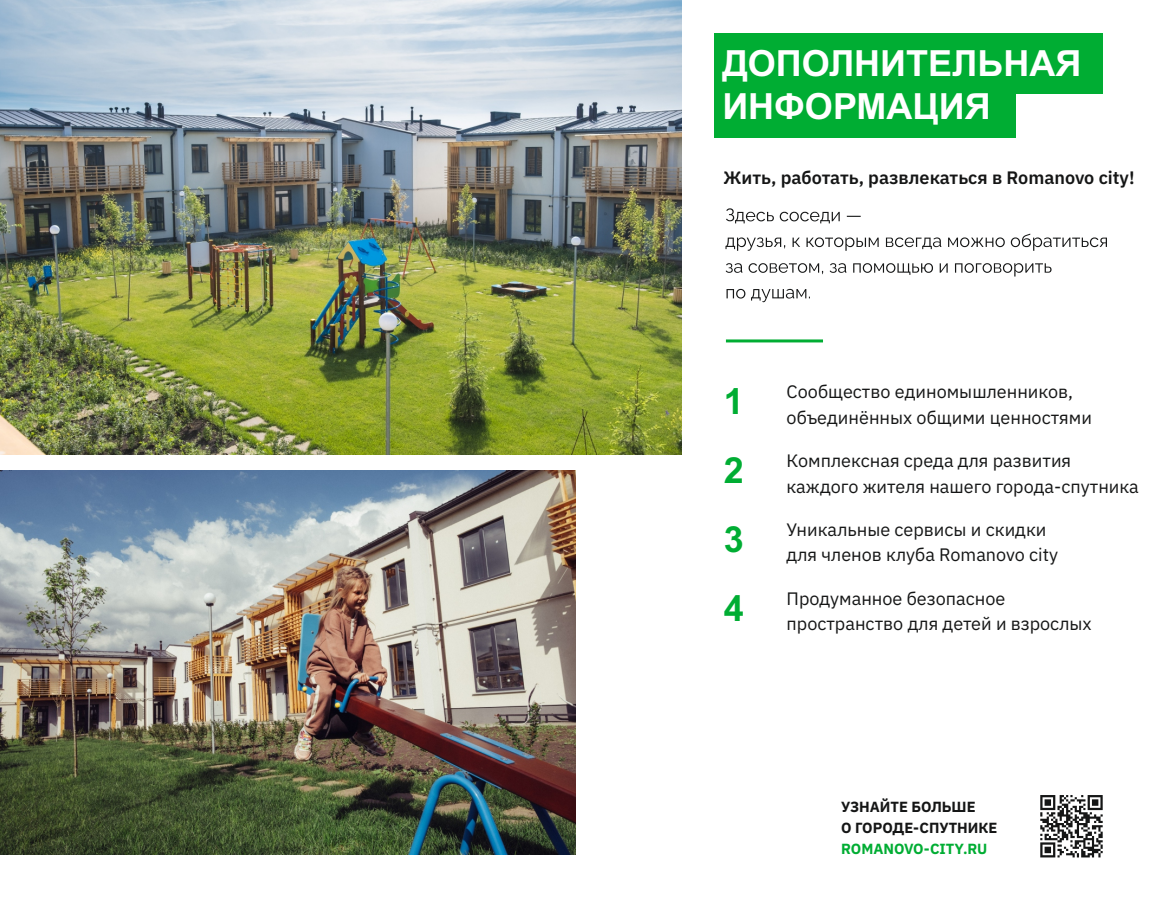
<style>
.page{position:relative;width:1169px;height:905px;background:#fff}
.page>*{position:absolute;margin:0;border:0;box-sizing:border-box;transform-origin:0 0}
.t1{font:700 36px/43.2px "Arial";color:#fff}
.t2{font:700 36px/69px "Arial";color:#00ad33;text-align:justify}
.t3{font:18px/25.7px "IBM Plex Sans";color:#151616}
.t4{font:600 18px "IBM Plex Sans";color:#151616}
.t5{font:700 14.7px/21px "IBM Plex Sans";color:#151616}
.t6{font:700 14.7px "IBM Plex Sans";color:#00ad33}
</style>
<div class="page">
<svg style="left:726px;top:208px;width:113px;height:15px"></svg>
<svg style="left:846px;top:216px;width:14px;height:1px"></svg>
<svg style="left:725px;top:237px;width:60px;height:14px"></svg>
<svg style="left:792px;top:237px;width:8px;height:10px"></svg>
<svg style="left:806px;top:237px;width:72px;height:14px"></svg>
<svg style="left:886px;top:237px;width:55px;height:12px"></svg>
<svg style="left:948px;top:237px;width:56px;height:10px"></svg>
<svg style="left:1010px;top:233px;width:97px;height:18px"></svg>
<svg style="left:725px;top:263px;width:17px;height:10px"></svg>
<svg style="left:748px;top:263px;width:75px;height:11px"></svg>
<svg style="left:829px;top:263px;width:17px;height:10px"></svg>
<svg style="left:853px;top:263px;width:80px;height:12px"></svg>
<svg style="left:939px;top:263px;width:8px;height:10px"></svg>
<svg style="left:955px;top:263px;width:96px;height:13px"></svg>
<svg style="left:726px;top:289px;width:19px;height:9px"></svg>
<svg style="left:751px;top:289px;width:59px;height:13px"></svg>
<hr style="left:726px;top:339px;width:97px;height:3px;background:#00ad33">
<div style="left:714px;top:33px;width:388px;height:60px;background:#00ad33"></div>
<div style="left:714px;top:80px;width:301px;height:57px;background:#00ad33"></div>
<img style="left:0;top:0;width:681px;height:454px">
<svg style="left:1040px;top:795px;width:62px;height:62px"></svg>
<img style="left:0;top:470px;width:575px;height:384px">
<h1 class="t1" style="left:722px;top:45px;width:360px">ДОПОЛНИТЕЛЬНАЯ<br>ИНФОРМАЦИЯ</h1>
<h1 class="t1" style="left:737px;top:64px;width:124px">ЦЕНТР</h1>
<p class="t4" style="left:723px;top:170px;width:412px">Жить, работать, развлекаться в Romanovo city!</p>
<h1 class="t2" style="left:723px;top:370px;width:22px">1<br>2<br>3<br>4</h1>
<p class="t3" style="left:786px;top:380px;width:307px">Сообщество единомышленников, объединённых общими ценностями</p>
<p class="t3" style="left:786px;top:449px;width:354px">Комплексная среда для развития каждого жителя нашего города-спутника</p>
<p class="t3" style="left:786px;top:518px;width:273px">Уникальные сервисы и скидки для членов клуба Romanovo city</p>
<p class="t3" style="left:786px;top:587px;width:307px">Продуманное безопасное пространство для детей и взрослых</p>
<p class="t5" style="left:841px;top:797px;width:158px">УЗНАЙТЕ БОЛЬШЕ<br>О ГОРОДЕ-СПУТНИКЕ</p>
<p class="t6" style="left:841px;top:842px;width:148px">ROMANOVO-CITY.RU</p>
</div>
